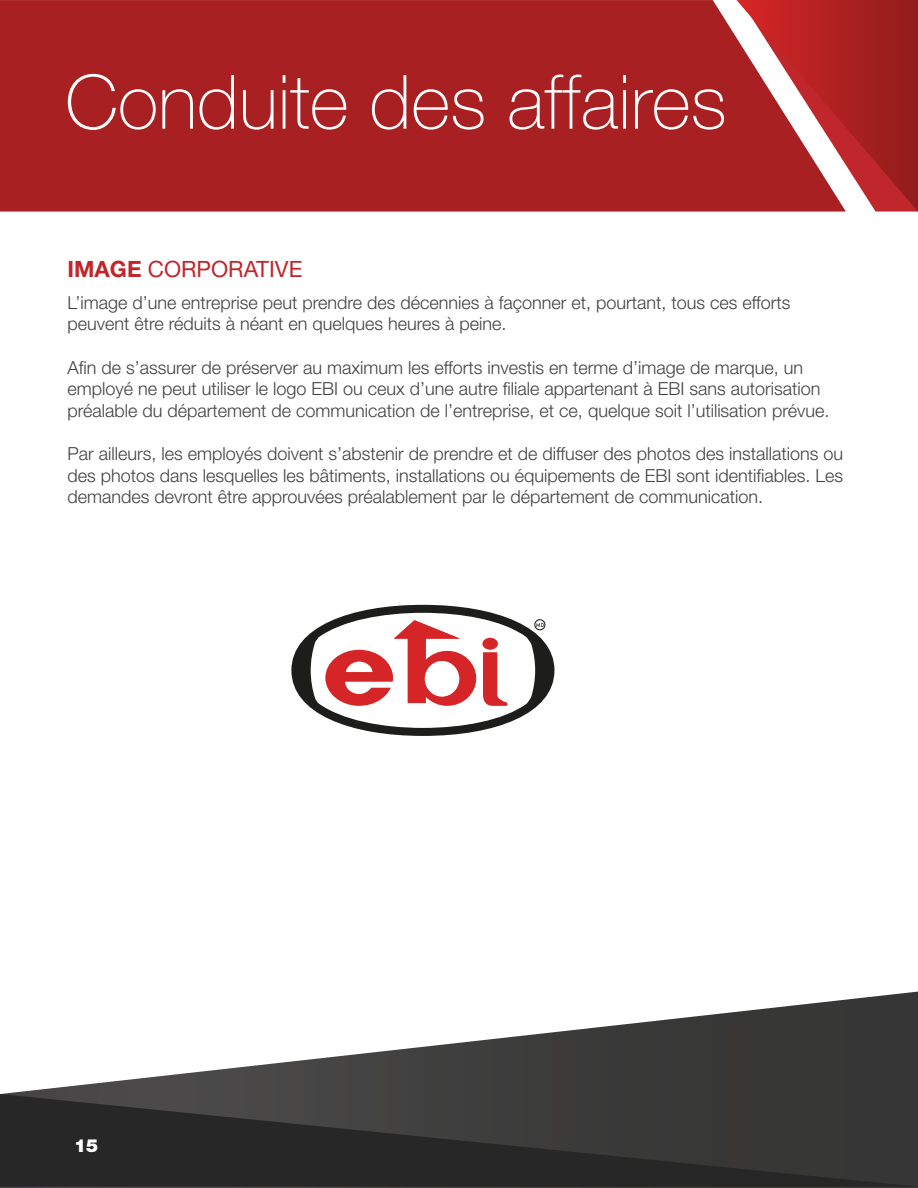
<style>
.page{position:relative;width:918px;height:1188px;background:#fff}
.page>*{position:absolute;margin:0;border:0;box-sizing:border-box;transform-origin:0 0}
.t1{font:100 75px "Helvetica Neue LT Std";color:#fff}
.t2{font:22.5px "Helvetica Neue LT Std";color:#c0272c}
.t3{font:300 18px/21.6px "Helvetica Neue LT Std";color:#414142}
.t4{font:900 18px "Helvetica Neue LT Std";color:#fff}
.s1{font-weight:700}
</style>
<div class="page">
<svg style="left:0;top:992px;width:918px;height:196px"></svg>
<div style="left:0;top:0;width:737px;height:212px;background:#a92022"></div>
<svg style="left:737px;top:0;width:181px;height:212px;background:#b74142"></svg>
<svg style="left:0;top:1094px;width:918px;height:93px;background:#313131"></svg>
<svg style="left:291px;top:605px;width:263px;height:131px"></svg>
<h1 class="t1" style="left:65px;top:59px;width:663px">Conduite des affaires</h1>
<p class="t2" style="left:68px;top:256px;width:236px"><span class="s1">IMAGE</span> CORPORATIVE</p>
<p class="t3" style="left:68px;top:291px;width:725px">L’image d’une entreprise peut prendre des décennies à façonner et, pourtant, tous ces efforts peuvent être réduits à néant en quelques heures à peine.</p>
<p class="t3" style="left:68px;top:356px;width:763px">Afin de s’assurer de préserver au maximum les efforts investis en terme d’image de marque, un employé ne peut utiliser le logo EBI ou ceux d’une autre filiale appartenant à EBI sans autorisation préalable du département de communication de l’entreprise, et ce, quelque soit l’utilisation prévue.</p>
<p class="t3" style="left:68px;top:442px;width:777px;text-align:justify">Par ailleurs, les employés doivent s’abstenir de prendre et de diffuser des photos des installations ou des photos dans lesquelles les bâtiments, installations ou équipements de EBI sont identifiables. Les demandes devront être approuvées préalablement par le département de communication.</p>
<p class="t4" style="left:74px;top:1134px;width:26px">15</p>
</div>
